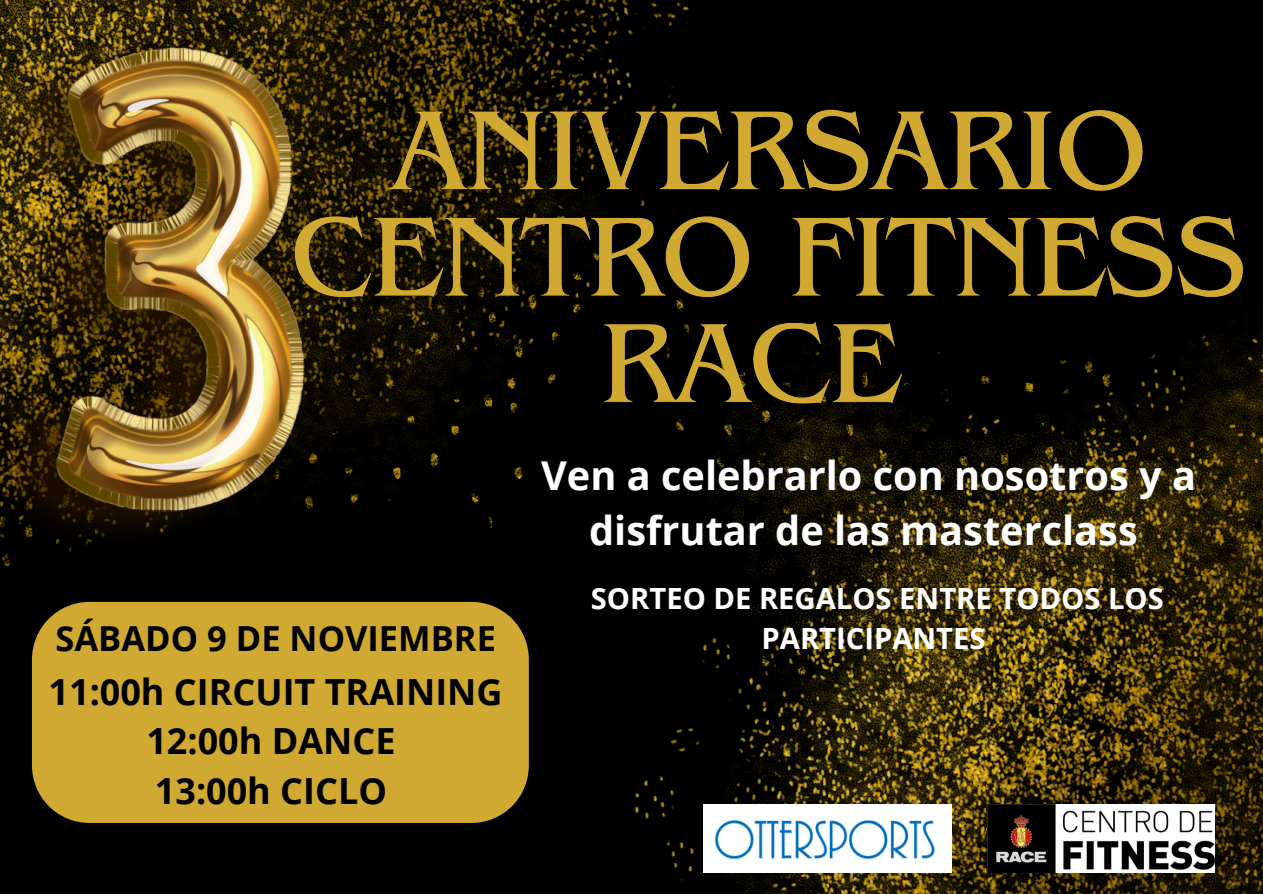
<style>
.page{position:relative;width:1263px;height:894px;background:#fff}
.page>*{position:absolute;margin:0;border:0;box-sizing:border-box;transform-origin:0 0}
.t1{font:700 39.75px/55.2px "Open Sans";color:#fff;text-align:center}
.t2{font:700 36px/49.5px "Open Sans";color:#000;text-align:center}
.t3{font:700 34.5px "Open Sans";color:#000}
.t4{font:700 29.25px/40.5px "Open Sans";color:#fff;text-align:center}
</style>
<div class="page">
<div style="left:0;top:0;width:1263px;height:893px;background:#000"></div>
<img style="left:0;top:0;width:702px;height:567px">
<img style="left:631px;top:319px;width:632px;height:574px">
<img style="left:0;top:23px;width:304px;height:531px">
<img style="left:277px;top:97px;width:984px;height:343px">
<div style="left:32px;top:601px;width:497px;height:221px;background:#d0a933"></div>
<img style="left:703px;top:804px;width:249px;height:68px">
<img style="left:987px;top:803px;width:228px;height:69px">
<p class="t3" style="left:55px;top:614px;width:442px">SÁBADO 9 DE NOVIEMBRE</p>
<p class="t2" style="left:49px;top:665px;width:455px">11:00h CIRCUIT TRAINING<br>12:00h DANCE<br>13:00h CICLO</p>
<h2 class="t1" style="left:541px;top:446px;width:656px">Ven a celebrarlo con nosotros y a disfrutar de las masterclass</h2>
<p class="t4" style="left:591px;top:577px;width:574px">SORTEO DE REGALOS ENTRE TODOS LOS<br>PARTICIPANTES</p>
</div>
